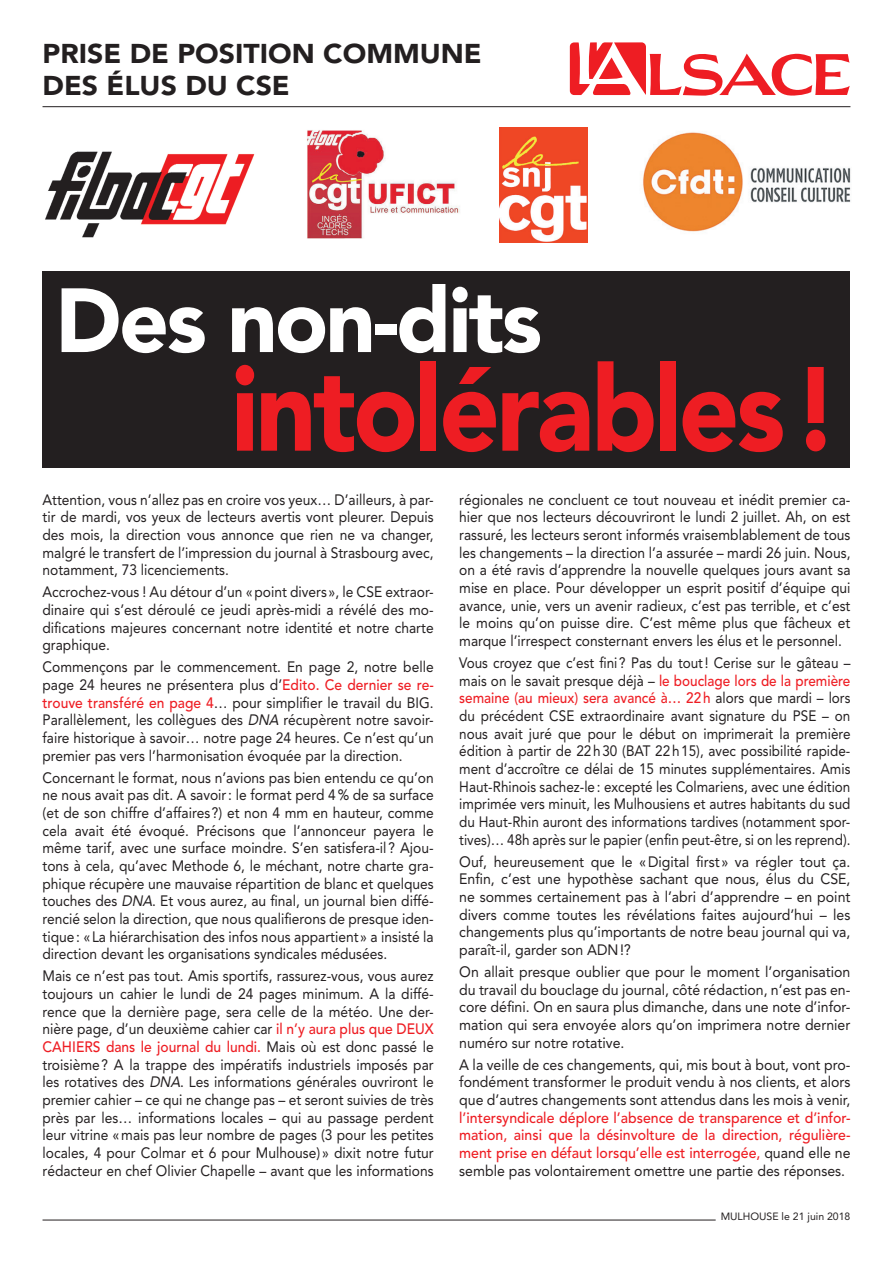
<style>
.page{position:relative;width:893px;height:1263px;background:#fff}
.page>*{position:absolute;margin:0;border:0;box-sizing:border-box;transform-origin:0 0}
.t1{font:900 118.2px "Avenir LT";letter-spacing:-.03em;color:#ee1d23;scale:.9 1}
.t2{font:900 90px "Avenir LT";letter-spacing:-.03em;color:#fff}
.t3{font:70.35px "Lalsace Logo";color:#ee1d23}
.t4{font:900 27px/31.8px "Avenir LT";color:#231f20;scale:1.05 1}
.t5{font:15px/17.7px "Avenir LT";color:#231f20;text-align:justify;scale:.92 1}
.t6{font:15px/17.7px "Avenir LT";color:#231f20;text-align:justify;scale:.94 1}
.t7{font:15px/17.7px "Avenir LT";color:#231f20;text-align:justify;scale:.9 1}
.t8{font:500 15px/17.7px "Avenir LT";color:#ee1d23;text-align:justify;scale:.94 1}
.t9{font:10.5px "Avenir LT";color:#231f20}
.s1{font-weight:500;color:#ee1d23}
.s2{font-style:italic}
.s3{font-weight:400;color:#231f20}
</style>
<div class="page">
<hr style="left:43px;top:1220px;width:673px;height:1px;background:#231f20">
<hr style="left:43px;top:106px;width:807px;height:1px;background:#231f20">
<div style="left:43px;top:271px;width:807px;height:197px;background:#231f20"></div>
<img style="left:642px;top:132px;width:209px;height:100px">
<img style="left:45px;top:151px;width:210px;height:87px">
<img style="left:307px;top:130px;width:153px;height:109px">
<img style="left:500px;top:128px;width:87px;height:114px">
<h3 class="t4" style="left:43px;top:38px;width:420px">PRISE DE POSITION COMMUNE<br>DES ÉLUS DU CSE</h3>
<h3 class="t3" style="left:570px;top:30px;width:282px">DEF</h3>
<h2 class="t2" style="left:55px;top:266px;width:488px">Des non-dits</h2>
<h1 class="t1" style="left:231px;top:338px;width:677px">intolérables!</h1>
<p class="t5" style="left:43px;top:491px;width:427px">Attention, vous n’allez pas en croire vos yeux… D’ailleurs, à par&shy;tir de mardi, vos yeux de lecteurs avertis vont pleurer. Depuis des mois, la direction vous annonce que rien ne va changer, malgré le transfert de l’impression du journal à Strasbourg avec, notamment, 73 licenciements.</p>
<p class="t5" style="left:43px;top:583px;width:427px">Accrochez-vous ! Au détour d’un «point divers», le CSE extraor&shy;dinaire qui s’est déroulé ce jeudi après-midi a révélé des mo&shy;difications majeures concernant notre identité et notre charte graphique.</p>
<p class="t5" style="left:43px;top:658px;width:427px">Commençons par le commencement. En page 2, notre belle page 24 heures ne présentera plus d’<span class="s1">Edito. Ce dernier se re&shy;trouve transféré en page 4</span>… pour simplifier le travail du BIG.<br>Parallèlement, les collègues des <span class="s2">DNA</span> récupèrent notre savoir&shy;faire historique à savoir… notre page 24 heures. Ce n’est qu’un premier pas vers l’harmonisation évoquée par la direction.</p>
<p class="t5" style="left:43px;top:769px;width:427px">Concernant le format, nous n’avions pas bien entendu ce qu’on ne nous avait pas dit. A savoir: le format perd 4% de sa surface (et de son chiffre d’affaires ?) et non 4 mm en hauteur, comme cela avait été évoqué. Précisons que l’annonceur payera le même tarif, avec une surface moindre. S’en satisfera-il ? Ajou&shy;tons à cela, qu’avec Methode 6, le méchant, notre charte gra&shy;phique récupère une mauvaise répartition de blanc et quelques touches des <span class="s2">DNA</span>. Et vous aurez, au final, un journal bien diffé&shy;rencié selon la direction, que nous qualifierons de presque iden&shy;tique: «La hiérarchisation des infos nous appartient» a insisté la direction devant les organisations syndicales médusées.</p>
<p class="t5" style="left:43px;top:967px;width:427px">Mais ce n’est pas tout. Amis sportifs, rassurez-vous, vous aurez toujours un cahier le lundi de 24 pages minimum. A la diffé&shy;rence que la dernière page, sera celle de la météo. Une der&shy;nière page, d’un deuxième cahier car <span class="s1">il n’y aura plus que DEUX CAHIERS dans le journal du lundi.</span> Mais où est donc passé le troisième? A la trappe des impératifs industriels imposés par les rotatives des <span class="s2">DNA</span>. Les informations générales ouvriront le premier cahier – ce qui ne change pas – et seront suivies de très près par les… informations locales – qui au passage perdent leur vitrine «mais pas leur nombre de pages (3 pour les petites locales, 4 pour Colmar et 6 pour Mulhouse)» dixit notre futur rédacteur en chef Olivier Chapelle – avant que les informations</p>
<p class="t5" style="left:459px;top:491px;width:427px">régionales ne concluent ce tout nouveau et inédit premier ca&shy;hier que nos lecteurs découvriront le lundi 2 juillet. Ah, on est rassuré, les lecteurs seront informés vraisemblablement de tous les changements – la direction l’a assurée – mardi 26 juin. Nous, on a été ravis d’apprendre la nouvelle quelques jours avant sa mise en place. Pour développer un esprit positif d’équipe qui avance, unie, vers un avenir radieux, c’est pas terrible, et c’est le moins qu’on puisse dire. C’est même plus que fâcheux et marque l’irrespect consternant envers les élus et le personnel.</p>
<p class="t7" style="left:459px;top:654px;width:436px">Vous croyez que c’est fini ? Pas du tout! Cerise sur le gâteau – mais on le savait presque déjà – <span class="s1">le bouclage lors de la première semaine (au mieux) sera avancé à… 22h</span> alors que mardi – lors du précédent CSE extraordinaire avant signature du PSE – on nous avait juré que pour le début on imprimerait la première édition à partir de 22h30 (BAT 22h15), avec possibilité rapide&shy;ment d’accroître ce délai de 15 minutes supplémentaires. Amis Haut-Rhinois sachez-le: excepté les Colmariens, avec une édition imprimée vers minuit, les Mulhousiens et autres habitants du sud du Haut-Rhin auront des informations tardives (notamment spor&shy;tives)… 48h après sur le papier (enfin peut-être, si on les reprend).</p>
<p class="t6" style="left:459px;top:853px;width:418px">Ouf, heureusement que le «Digital first» va régler tout ça.<br>Enfin, c’est une hypothèse sachant que nous, élus du CSE, ne sommes certainement pas à l’abri d’apprendre – en point divers comme toutes les révélations faites aujourd’hui – les changements plus qu’importants de notre beau journal qui va, paraît-il, garder son ADN!?</p>
<p class="t6" style="left:459px;top:963px;width:418px">On allait presque oublier que pour le moment l’organisation du travail du bouclage du journal, côté rédaction, n’est pas en&shy;core défini. On en saura plus dimanche, dans une note d’infor&shy;mation qui sera envoyée alors qu’on imprimera notre dernier numéro sur notre rotative.</p>
<p class="t6" style="left:459px;top:1056px;width:418px">A la veille de ces changements, qui, mis bout à bout, vont pro&shy;fondément transformer le produit vendu à nos clients, et alors que d’autres changements sont attendus dans les mois à venir,</p>
<p class="t8" style="left:459px;top:1109px;width:418px">l’intersyndicale déplore l’absence de transparence et d’infor&shy;mation, ainsi que la désinvolture de la direction, régulière&shy;ment prise en défaut lorsqu’elle est interrogée, <span class="s3">quand elle ne semble pas volontairement omettre une partie des réponses.</span></p>
<p class="t9" style="left:721px;top:1210px;width:131px">MULHOUSE le 21 juin 2018</p>
</div>
